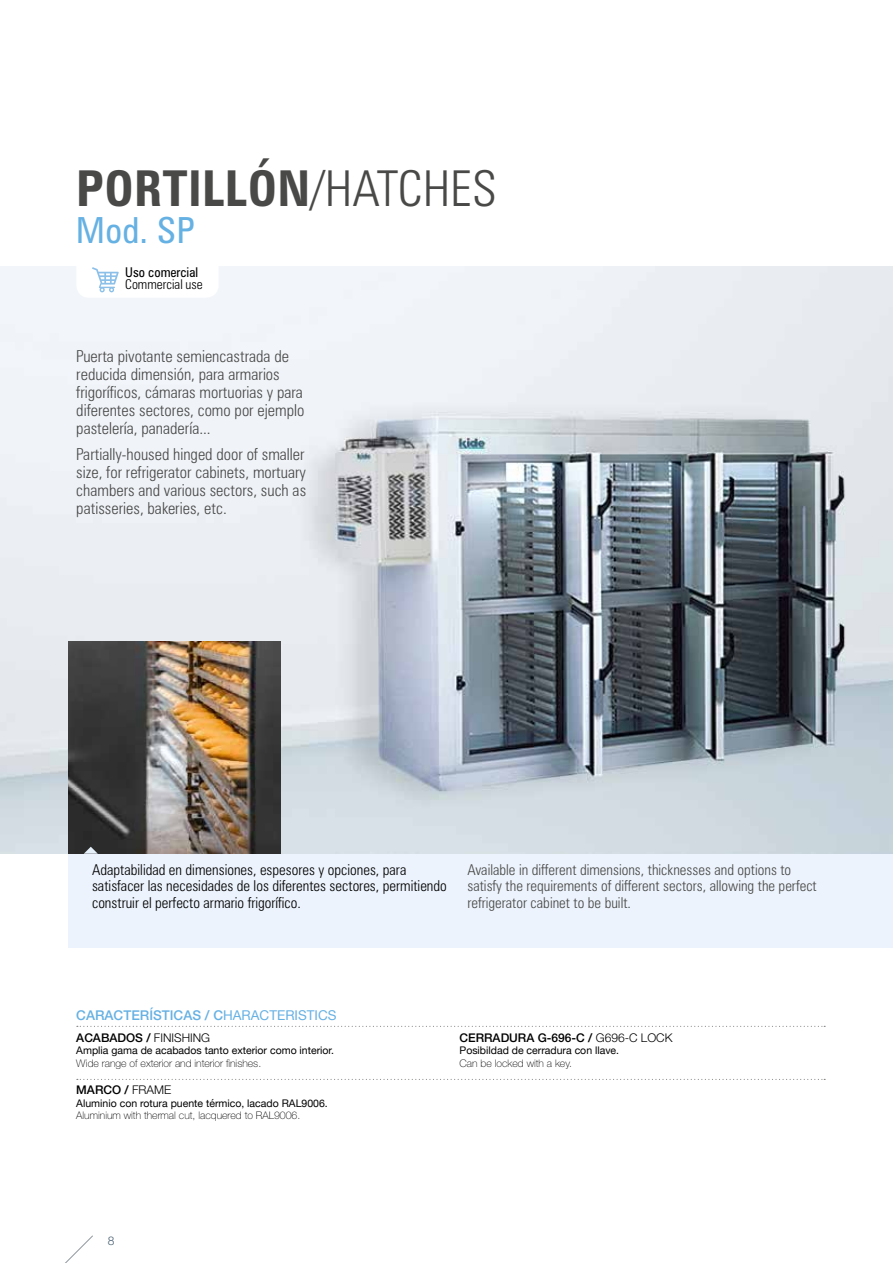
<style>
.page{position:relative;width:893px;height:1263px;background:#fff}
.page>*{position:absolute;margin:0;border:0;box-sizing:border-box;transform-origin:0 0}
.t1{font:700 condensed 49.5px "Zurich BT";letter-spacing:.01em;color:#494948}
.t2{font:condensed 36px "Zurich BT";color:#66b1e3}
.t3{font:300 condensed 16.5px/18px "Zurich BT";color:#494948}
.t4{font:300 condensed 15px/16.5px "Zurich BT";color:#000}
.t5{font:300 condensed 15px/16.5px "Zurich BT";color:#494948}
.t6{font:500 13.5px "Helvetica Neue";color:#66b1e3}
.t7{font:300 condensed 13.5px "Zurich BT";color:#000}
.t8{font:condensed 13.5px "Zurich BT";color:#000}
.t9{font:500 12px "Helvetica Neue";color:#000}
.t10{font:300 12px "Helvetica Neue";color:#4a6172}
.t11{font:10.5px "Helvetica Neue";color:#000}
.t12{font:100 10.5px "Helvetica Neue";color:#000}
.s1{font-weight:300}
.s2{font-weight:400}
</style>
<div class="page">
<svg style="left:65px;top:1235px;width:28px;height:28px"></svg>
<img style="left:0;top:266px;width:893px;height:588px">
<img style="left:68px;top:641px;width:213px;height:213px">
<div style="left:68px;top:854px;width:825px;height:93px;background:#ecf3fc"></div>
<svg style="left:84px;top:847px;width:14px;height:7px"></svg>
<svg style="left:76px;top:266px;width:143px;height:32px"></svg>
<svg style="left:77px;top:1026px;width:748px;height:1px"></svg>
<svg style="left:77px;top:1079px;width:748px;height:1px"></svg>
<h1 class="t1" style="left:76px;top:158px;width:422px">PORTILLÓN<span class="s1">/HATCHES</span></h1>
<h2 class="t2" style="left:76px;top:209px;width:120px">Mod. SP</h2>
<p class="t8" style="left:125px;top:264px;width:74px">Uso comercial</p>
<p class="t7" style="left:125px;top:276px;width:79px">Commercial use</p>
<p class="t3" style="left:76px;top:347px;width:230px">Puerta pivotante semiencastrada de reducida dimensión, para armarios frigoríficos, cámaras mortuorias y para diferentes sectores, como por ejemplo pastelería, panadería...</p>
<p class="t3" style="left:76px;top:445px;width:231px;text-align:justify">Partially-housed hinged door of smaller size, for refrigerator cabinets, mortuary chambers and various sectors, such as patisseries, bakeries, etc.</p>
<p class="t4" style="left:92px;top:861px;width:356px">Adaptabilidad en dimensiones, espesores y opciones, para satisfacer las necesidades de los diferentes sectores, permitiendo construir el perfecto armario frigorífico.</p>
<p class="t5" style="left:467px;top:861px;width:351px">Available in different dimensions, thicknesses and options to satisfy the requirements of different sectors, allowing the perfect refrigerator cabinet to be built.</p>
<p class="t6" style="left:76px;top:1007px;width:262px">CARACTERÍSTICAS / C<span class="s2">HARACTERISTICS</span></p>
<p class="t9" style="left:76px;top:1030px;width:135px">ACABADOS / <span class="s1">FINISHING</span></p>
<p class="t11" style="left:76px;top:1043px;width:259px">Amplia gama de acabados tanto exterior como interior.</p>
<p class="t12" style="left:76px;top:1057px;width:186px">Wide range of exterior and interior finishes.</p>
<p class="t9" style="left:76px;top:1082px;width:96px">MARCO / <span class="s1">FRAME</span></p>
<p class="t11" style="left:76px;top:1095px;width:253px">Aluminio con rotura puente térmico, lacado RAL9006.</p>
<p class="t12" style="left:76px;top:1109px;width:225px">Aluminium with thermal cut, lacquered to RAL9006.</p>
<p class="t10" style="left:108px;top:1233px;width:8px">8</p>
<p class="t9" style="left:459px;top:1030px;width:214px">CERRADURA G-696-C / <span class="s1">G696-C LOCK</span></p>
<p class="t11" style="left:459px;top:1043px;width:161px">Posibildad de cerradura con llave.</p>
<p class="t12" style="left:459px;top:1057px;width:114px">Can be locked with a key.</p>
</div>
